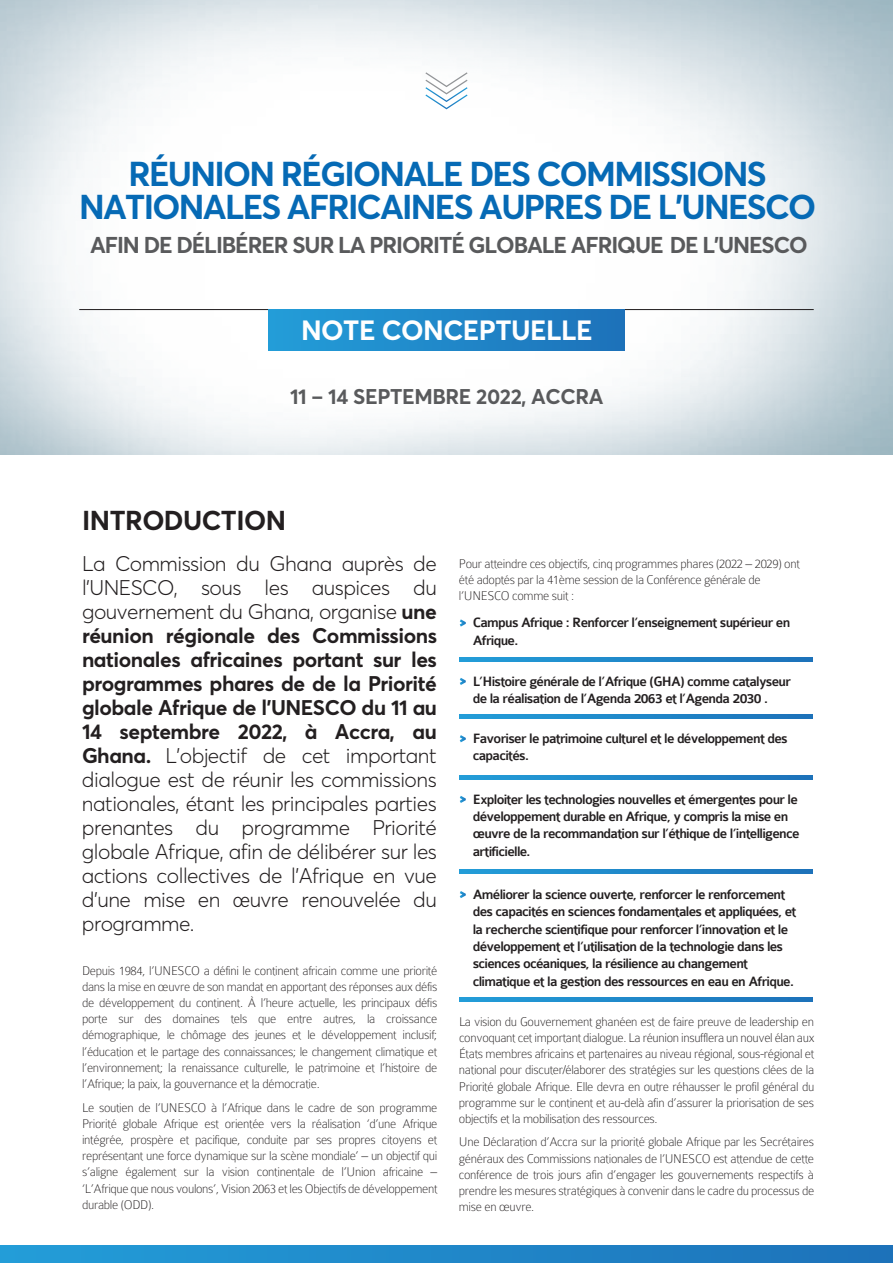
<style>
.page{position:relative;width:893px;height:1263px;background:#fff}
.page>*{position:absolute;margin:0;border:0;box-sizing:border-box;transform-origin:0 0}
.t1{font:700 34.05px/33.2px "Averta";letter-spacing:-.05em;color:#066ab5;text-align:center}
.t2{font:700 27.45px "Averta";letter-spacing:-.02em;color:#fff}
.t3{font:700 27px "Averta";letter-spacing:-.02em;color:#231f20}
.t4{font:700 22.65px "Averta";letter-spacing:-.05em;color:#595a5c}
.t5{font:300 21px/24px "Averta";letter-spacing:-.025em;color:#231f20;text-align:justify}
.t6{font:700 21px "Averta";letter-spacing:-.02em;color:#595a5c}
.t7{font:500 14.4px/17.4px "Colaborate";letter-spacing:-.05em;color:#231f20}
.t8{font:100 13.5px/16.2px "Colaborate";letter-spacing:-.025em;color:#231f20;text-align:justify}
.s1{font-weight:700}
</style>
<div class="page">
<img style="left:0;top:0;width:893px;height:454px">
<hr style="left:79px;top:309px;width:735px;height:1px;background:#231f20">
<svg style="left:425px;top:72px;width:42px;height:37px"></svg>
<div style="left:269px;top:310px;width:355px;height:40px;background:linear-gradient(to right,#239ed8,#1d72ba)"></div>
<div style="left:0;top:1246px;width:893px;height:17px;background:linear-gradient(to right,#239ed8,#1d72b9)"></div>
<svg style="left:460px;top:619px;width:6px;height:8px"></svg>
<svg style="left:460px;top:658px;width:353px;height:4px"></svg>
<svg style="left:460px;top:735px;width:6px;height:7px"></svg>
<svg style="left:460px;top:775px;width:353px;height:4px"></svg>
<svg style="left:460px;top:678px;width:6px;height:7px"></svg>
<svg style="left:460px;top:714px;width:353px;height:4px"></svg>
<svg style="left:460px;top:796px;width:6px;height:7px"></svg>
<svg style="left:460px;top:869px;width:353px;height:4px"></svg>
<svg style="left:460px;top:891px;width:6px;height:7px"></svg>
<svg style="left:460px;top:998px;width:353px;height:4px"></svg>
<h1 class="t1" style="left:79px;top:157px;width:738px">RÉUNION RÉGIONALE DES COMMISSIONS<br>NATIONALES AFRICAINES AUPRES DE L’UNESCO</h1>
<h3 class="t4" style="left:90px;top:231px;width:719px">AFIN DE DÉLIBÉRER SUR LA PRIORITÉ GLOBALE AFRIQUE DE L’UNESCO</h3>
<h2 class="t2" style="left:301px;top:313px;width:293px">NOTE CONCEPTUELLE</h2>
<h3 class="t6" style="left:290px;top:383px;width:315px">11 – 14 SEPTEMBRE 2022, ACCRA</h3>
<h3 class="t3" style="left:82px;top:503px;width:206px">INTRODUCTION</h3>
<p class="t5" style="left:82px;top:551px;width:357px">La Commission du Ghana auprès de l’UNESCO, sous les auspices du gouvernement du Ghana, organise <span class="s1">une réunion régionale des Commissions nationales africaines portant sur les programmes phares de de la Priorité globale Afrique de l’UNESCO du 11 au 14 septembre 2022, à Accra, au Ghana.</span> L’objectif de cet important dialogue est de réunir les commissions nationales, étant les principales parties prenantes du programme Priorité globale Afrique, afin de délibérer sur les actions collectives de l’Afrique en vue d’une mise en œuvre renouvelée du programme.</p>
<p class="t8" style="left:82px;top:962px;width:357px">Depuis 1984, l’UNESCO a défini le continent africain comme une priorité dans la mise en œuvre de son mandat en apportant des réponses aux défis de développement du continent. À l’heure actuelle, les principaux défis porte sur des domaines tels que entre autres, la croissance démographique, le chômage des jeunes et le développement inclusif; l’éducation et le partage des connaissances; le changement climatique et l’environnement; la renaissance culturelle, le patrimoine et l’histoire de l’Afrique; la paix, la gouvernance et la démocratie.</p>
<p class="t8" style="left:82px;top:1099px;width:357px">Le soutien de l’UNESCO à l’Afrique dans le cadre de son programme Priorité globale Afrique est orientée vers la réalisation ‘d’une Afrique intégrée, prospère et pacifique, conduite par ses propres citoyens et représentant une force dynamique sur la scène mondiale’ – un objectif qui s’aligne également sur la vision continentale de l’Union africaine – ‘L’Afrique que nous voulons’, Vision 2063 et les Objectifs de développement durable (ODD).</p>
<p class="t8" style="left:459px;top:555px;width:342px;text-align:left">Pour atteindre ces objectifs, cinq programmes phares (2022 – 2029) ont été adoptés par la 41ème session de la Conférence générale de l’UNESCO comme suit :</p>
<p class="t7" style="left:473px;top:614px;width:319px">Campus Afrique : Renforcer l’enseignement supérieur en<br>Afrique.</p>
<p class="t7" style="left:473px;top:673px;width:320px">L’Histoire générale de l’Afrique (GHA) comme catalyseur de la réalisation de l’Agenda 2063 et l’Agenda 2030 .</p>
<p class="t7" style="left:473px;top:730px;width:316px">Favoriser le patrimoine culturel et le développement des capacités.</p>
<p class="t7" style="left:473px;top:791px;width:328px">Exploiter les technologies nouvelles et émergentes pour le développement durable en Afrique, y compris la mise en œuvre de la recommandation sur l’éthique de l’intelligence artificielle.</p>
<p class="t7" style="left:473px;top:886px;width:325px">Améliorer la science ouverte, renforcer le renforcement des capacités en sciences fondamentales et appliquées, et la recherche scientifique pour renforcer l’innovation et le développement et l’utilisation de la technologie dans les sciences océaniques, la résilience au changement climatique et la gestion des ressources en eau en Afrique.</p>
<p class="t8" style="left:459px;top:1013px;width:357px">La vision du Gouvernement ghanéen est de faire preuve de leadership en convoquant cet important dialogue. La réunion insufflera un nouvel élan aux États membres africains et partenaires au niveau régional, sous-régional et national pour discuter/élaborer des stratégies sur les questions clées de la Priorité globale Afrique. Elle devra en outre réhausser le profil général du programme sur le continent et au-delà afin d’assurer la priorisation de ses objectifs et la mobilisation des ressources.</p>
<p class="t8" style="left:459px;top:1134px;width:357px">Une Déclaration d’Accra sur la priorité globale Afrique par les Secrétaires généraux des Commissions nationales de l’UNESCO est attendue de cette conférence de trois jours afin d’engager les gouvernements respectifs à prendre les mesures stratégiques à convenir dans le cadre du processus de mise en œuvre.</p>
</div>
